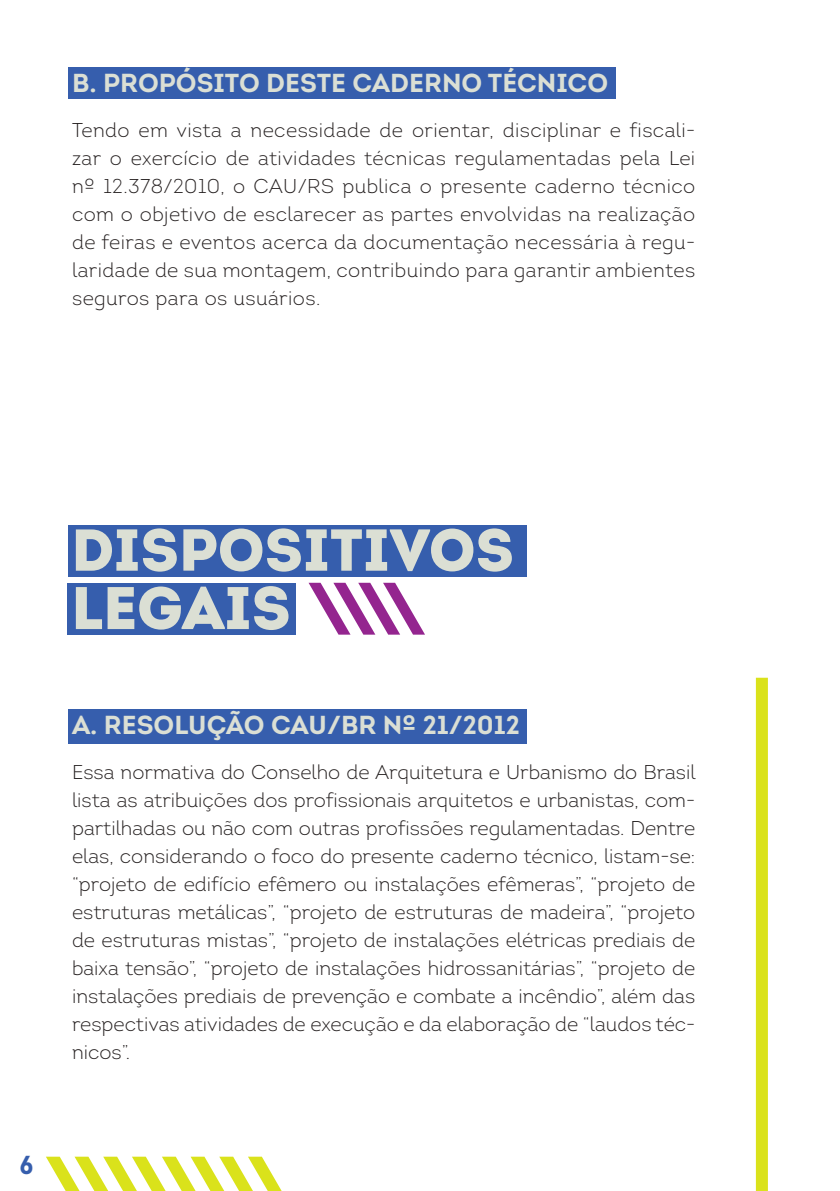
<style>
.page{position:relative;width:840px;height:1191px;background:#fff}
.page>*{position:absolute;margin:0;border:0;box-sizing:border-box;transform-origin:0 0}
.t1{font:900 60px "Intro";color:#dbdfd4}
.t2{font:900 59px "Intro";color:#dbdfd4}
.t3{font:700 26px "Intro";color:#dbdfd4}
.t4{font:700 26px "Intro Cond";color:#365ead}
.t5{font:300 20px/28px "Intro";color:#241f1f;text-align:justify}
</style>
<div class="page">
<svg style="left:46px;top:1156px;width:236px;height:35px"></svg>
<div style="left:68px;top:68px;width:547px;height:31px;background:#365ead"></div>
<div style="left:68px;top:709px;width:458px;height:34px;background:#365ead"></div>
<div style="left:68px;top:524px;width:458px;height:52px;background:#365ead"></div>
<div style="left:68px;top:583px;width:228px;height:51px;background:#365ead"></div>
<svg style="left:295px;top:576px;width:142px;height:59px"></svg>
<div style="left:755px;top:677px;width:12px;height:514px;background:#dae21b"></div>
<h3 class="t3" style="left:72px;top:66px;width:537px">B. PROPÓSITO DESTE CADERNO TÉCNICO</h3>
<p class="t5" style="left:72px;top:115px;width:624px">Tendo em vista a necessidade de orientar, disciplinar e fiscali&shy;zar o exercício de atividades técnicas regulamentadas pela Lei nº 12.378/2010, o CAU/RS publica o presente caderno técnico com o objetivo de esclarecer as partes envolvidas na realização de feiras e eventos acerca da documentação necessária à regu&shy;laridade de sua montagem, contribuindo para garantir ambientes seguros para os usuários.</p>
<h3 class="t4" style="left:20px;top:1148px;width:15px">6</h3>
<h2 class="t2" style="left:71px;top:511px;width:444px">DISPOSITIVOS</h2>
<h1 class="t1" style="left:71px;top:568px;width:221px">LEGAIS</h1>
<h3 class="t3" style="left:72px;top:708px;width:449px">A. RESOLUÇÃO CAU/BR Nº 21/2012</h3>
<p class="t5" style="left:72px;top:758px;width:624px">Essa normativa do Conselho de Arquitetura e Urbanismo do Brasil lista as atribuições dos profissionais arquitetos e urbanistas, com&shy;partilhadas ou não com outras profissões regulamentadas. Dentre elas, considerando o foco do presente caderno técnico, listam-se: “projeto de edifício efêmero ou instalações efêmeras”, “projeto de estruturas metálicas”, “projeto de estruturas de madeira”, “projeto de estruturas mistas”, “projeto de instalações elétricas prediais de baixa tensão”, “projeto de instalações hidrossanitárias”, “projeto de instalações prediais de prevenção e combate a incêndio”, além das respectivas atividades de execução e da elaboração de “laudos téc&shy;nicos”.</p>
</div>
